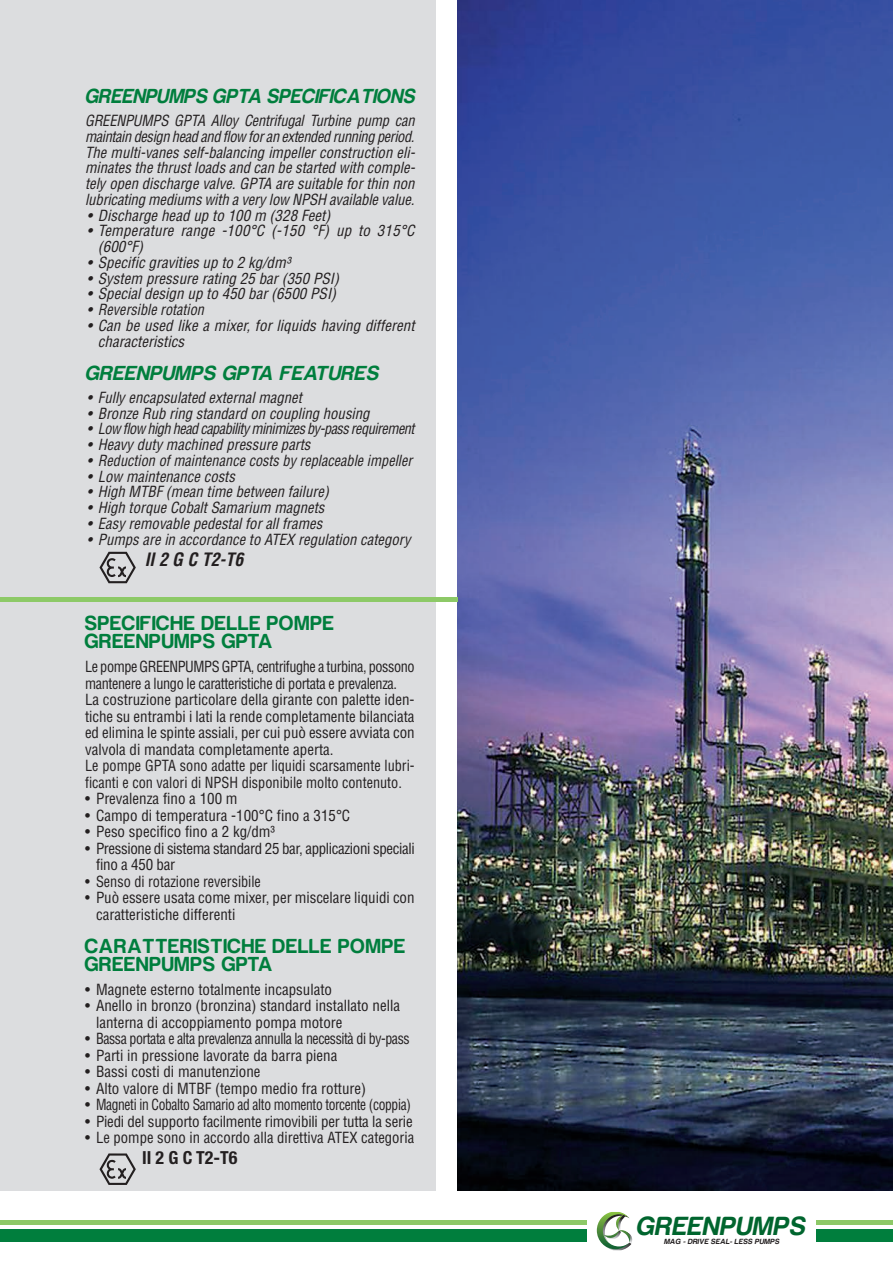
<style>
.page{position:relative;width:893px;height:1263px;background:#fff}
.page>*{position:absolute;margin:0;border:0;box-sizing:border-box;transform-origin:0 0}
.t1{font:italic 700 27.15px "Harabara";color:#00652e}
.t2{font:700 21px/18px "Harabara";letter-spacing:.05em;color:#007e3d}
.t3{font:italic 700 21px "Harabara";letter-spacing:.04em;color:#007e3d;scale:.95 1}
.t4{font:italic 700 21px "Harabara";letter-spacing:.04em;color:#007e3d}
.t5{font:italic 700 condensed 18px "Helvetica";color:#231f20}
.t6{font:700 condensed 18px "Helvetica Neue";color:#231f20}
.t7{font:italic condensed 15px/15.8px "Helvetica";letter-spacing:.005em;color:#231f20}
.t8{font:condensed 15px/16.5px "Helvetica";color:#231f20;scale:.95 1}
.t9{font:condensed 15px/16.5px "Helvetica";color:#231f20}
.t10{font:italic condensed 15px/15.8px "Helvetica";letter-spacing:.005em;color:#231f20;text-align:justify;scale:.96 1}
.t11{font:condensed 15px/16.5px "Helvetica";letter-spacing:-.025em;color:#231f20}
.t12{font:condensed 15px "Helvetica";letter-spacing:-.03em;color:#231f20}
.t13{font:italic condensed 15px "Helvetica";letter-spacing:-.03em;color:#231f20}
.t14{font:italic 700 7.8px "Harabara";color:#231f20}
</style>
<div class="page">
<div style="left:816px;top:1220px;width:77px;height:5px;background:#8dc967"></div>
<div style="left:816px;top:1229px;width:77px;height:13px;background:#007e3d"></div>
<svg style="left:597px;top:1212px;width:36px;height:38px"></svg>
<div style="left:0;top:1220px;width:587px;height:5px;background:#8dc967"></div>
<div style="left:0;top:1229px;width:587px;height:13px;background:#007e3d"></div>
<div style="left:0;top:0;width:436px;height:1191px;background:#dcdddf"></div>
<img style="left:457px;top:0;width:436px;height:1191px">
<svg style="left:99px;top:552px;width:37px;height:31px"></svg>
<svg style="left:99px;top:1153px;width:37px;height:32px"></svg>
<hr style="left:0;top:597px;width:457px;height:4px;background:#8dc967">
<h2 class="t3" style="left:85px;top:83px;width:348px">GREENPUMPS GPTA SPECIFICATIONS</h2>
<p class="t10" style="left:85px;top:114px;width:345px">GREENPUMPS GPTA Alloy Centrifugal Turbine pump can maintain design head and flow for an extended running period.<br>The multi-vanes self-balancing impeller construction eli&shy;minates the thrust loads and can be started with comple&shy;tely open discharge valve. GPTA are suitable for thin non lubricating mediums with a very low NPSH available value.</p>
<p class="t7" style="left:87px;top:209px;width:245px">• Discharge head up to 100 m (328 Feet)</p>
<p class="t7" style="left:98px;top:224px;width:318px;text-indent:-11px">• Temperature range -100°C (-150 °F) up to 315°C (600°F)</p>
<p class="t7" style="left:87px;top:256px;width:205px">• Specific gravities up to 2 kg/dm³</p>
<p class="t7" style="left:87px;top:272px;width:253px">• System pressure rating 25 bar (350 PSI)</p>
<p class="t7" style="left:87px;top:287px;width:250px">• Special design up to 450 bar (6500 PSI)</p>
<p class="t7" style="left:87px;top:303px;width:118px">• Reversible rotation</p>
<p class="t7" style="left:98px;top:319px;width:318px;text-indent:-11px">• Can be used like a mixer, for liquids having different characteristics</p>
<h2 class="t4" style="left:85px;top:360px;width:295px">GREENPUMPS GPTA FEATURES</h2>
<p class="t7" style="left:87px;top:391px;width:216px">• Fully encapsulated external magnet</p>
<p class="t7" style="left:87px;top:407px;width:284px">• Bronze Rub ring standard on coupling housing</p>
<p class="t13" style="left:87px;top:423px;width:329px">• Low flow high head capability minimizes by-pass requirement</p>
<p class="t7" style="left:87px;top:438px;width:225px">• Heavy duty machined pressure parts</p>
<p class="t7" style="left:87px;top:454px;width:327px">• Reduction of maintenance costs by replaceable impeller</p>
<p class="t7" style="left:87px;top:470px;width:149px">• Low maintenance costs</p>
<p class="t7" style="left:87px;top:485px;width:243px">• High MTBF (mean time between failure)</p>
<p class="t7" style="left:87px;top:501px;width:239px">• High torque Cobalt Samarium magnets</p>
<p class="t7" style="left:87px;top:517px;width:237px">• Easy removable pedestal for all frames</p>
<p class="t7" style="left:87px;top:533px;width:325px">• Pumps are in accordance to ATEX regulation category</p>
<p class="t5" style="left:145px;top:552px;width:100px">II 2 G C T2-T6</p>
<h2 class="t2" style="left:85px;top:614px;width:250px">SPECIFICHE DELLE POMPE<br>GREENPUMPS GPTA</h2>
<p class="t8" style="left:85px;top:660px;width:348px">Le pompe GREENPUMPS GPTA, centrifughe a turbina, possono mantenere a lungo le caratteristiche di portata e prevalenza.<br>La costruzione particolare della girante con palette iden&shy;tiche su entrambi i lati la rende completamente bilanciata ed elimina le spinte assiali, per cui può essere avviata con valvola di mandata completamente aperta.<br>Le pompe GPTA sono adatte per liquidi scarsamente lubri&shy;ficanti e con valori di NPSH disponibile molto contenuto.</p>
<p class="t9" style="left:85px;top:792px;width:154px">• Prevalenza fino a 100 m</p>
<p class="t9" style="left:85px;top:808px;width:267px">• Campo di temperatura -100°C fino a 315°C</p>
<p class="t9" style="left:85px;top:825px;width:191px">• Peso specifico fino a 2 kg/dm³</p>
<p class="t11" style="left:96px;top:841px;width:320px;text-indent:-11px">• Pressione di sistema standard 25 bar, applicazioni speciali fino a 450 bar</p>
<p class="t8" style="left:85px;top:874px;width:187px">• Senso di rotazione reversibile</p>
<p class="t8" style="left:96px;top:891px;width:337px;text-indent:-11px">• Può essere usata come mixer, per miscelare liquidi con caratteristiche differenti</p>
<h2 class="t2" style="left:85px;top:936px;width:322px">CARATTERISTICHE DELLE POMPE<br>GREENPUMPS GPTA</h2>
<p class="t9" style="left:85px;top:982px;width:249px">• Magnete esterno totalmente incapsulato</p>
<p class="t9" style="left:96px;top:999px;width:305px;text-indent:-11px">• Anello in bronzo (bronzina) standard installato nella lanterna di accoppiamento pompa motore</p>
<p class="t12" style="left:85px;top:1033px;width:326px">• Bassa portata e alta prevalenza annulla la necessità di by-pass</p>
<p class="t9" style="left:85px;top:1048px;width:254px">• Parti in pressione lavorate da barra piena</p>
<p class="t9" style="left:85px;top:1065px;width:177px">• Bassi costi di manutenzione</p>
<p class="t9" style="left:85px;top:1081px;width:283px">• Alto valore di MTBF (tempo medio fra rotture)</p>
<p class="t11" style="left:85px;top:1098px;width:327px">• Magneti in Cobalto Samario ad alto momento torcente (coppia)</p>
<p class="t9" style="left:85px;top:1114px;width:329px">• Piedi del supporto facilmente rimovibili per tutta la serie</p>
<p class="t9" style="left:85px;top:1131px;width:331px">• Le pompe sono in accordo alla direttiva ATEX categoria</p>
<p class="t6" style="left:142px;top:1143px;width:97px">II 2 G C T2-T6</p>
<h1 class="t1" style="left:636px;top:1212px;width:175px">GREENPUMPS</h1>
<p class="t14" style="left:664px;top:1237px;width:118px">MAG - DRIVE SEAL- LESS PUMPS</p>
</div>
